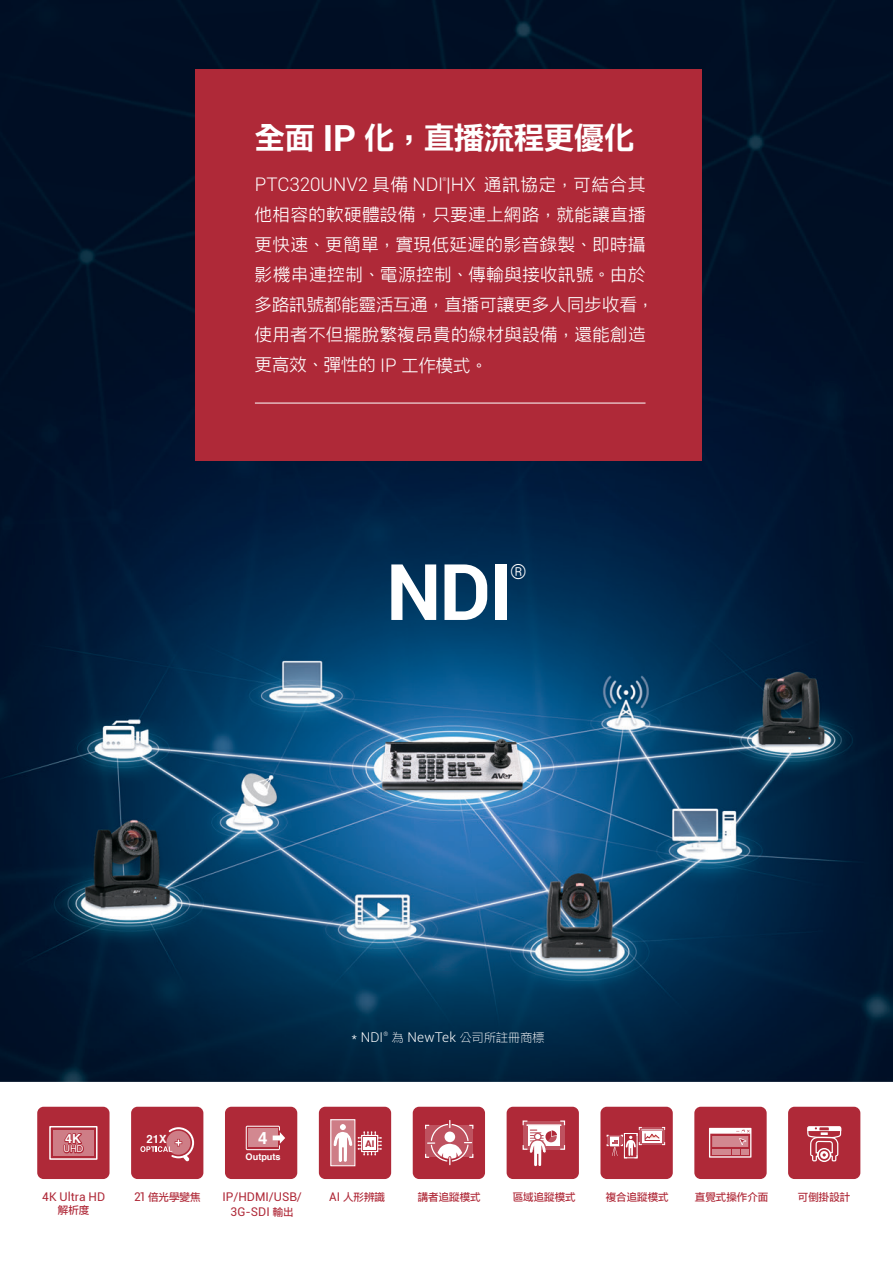
<style>
.page{position:relative;width:893px;height:1263px;background:#fff}
.page>*{position:absolute;margin:0;border:0;box-sizing:border-box;transform-origin:0 0}
.t1{font:700 78px "Roboto";color:#fff}
.t2{font:800 30px "ARUD Jing Xi Hei E1 B5 HK";color:#fff}
.t3{font:300 20.7px "Roboto";color:#fff}
.t4{font:300 18.75px "Roboto";color:#fff}
.t5{font:500 17.25px/30px "ARUD Jing Xi Hei E1 B5 HK";letter-spacing:.04em;color:#fff}
.t6{font:700 16.95px "Helvetica";color:#fff}
.t7{font:300 13.5px "Roboto";color:#fff}
.t8{font:700 12.6px "Helvetica";color:#fff}
.t9{font:12px/14.4px "Roboto";color:#af2938;text-align:center}
.t10{font:300 12px "ARUD Jing Xi Hei E1 B5 HK";letter-spacing:.01em;color:#fff}
.t11{font:700 11.25px "Helvetica";color:#fff}
.t12{font:700 10.5px "ARUD Jing Xi Hei E1 B5 HK";color:#af2938}
.t13{font:10.2px "Myriad Pro";color:#fff}
.t14{font:700 9.15px "Helvetica";color:#fff}
.t15{font:700 9.15px "Helvetica";color:#af2938}
.t16{font:300 6px "Roboto";color:#fff}
.t17{font:300 5.25px "Roboto";color:#fff}
.s1{font-family:"Roboto";font-weight:700;font-size:36px}
.s2{font-family:"ARUD Jing Xi Hei E1 B5 HK";font-weight:500;font-size:17.25px}
.s3{font-family:"Roboto";font-weight:300;font-size:18.75px}
.s4{font-family:"Roboto";font-size:13.5px}
.s5{font-family:"Roboto";font-weight:400;font-size:12px}
.s6{font-family:"ARUD Jing Xi Hei E1 B5 HK";font-weight:700;font-size:10.5px}
</style>
<div class="page">
<img style="left:0;top:0;width:893px;height:1081px">
<div style="left:195px;top:69px;width:506px;height:391px;background:#af2938"></div>
<div style="left:788px;top:1107px;width:72px;height:72px;background:#af2938;border-radius:6px"></div>
<div style="left:507px;top:1107px;width:72px;height:72px;background:#af2938;border-radius:6px"></div>
<div style="left:413px;top:1107px;width:72px;height:72px;background:#af2938;border-radius:6px"></div>
<div style="left:694px;top:1107px;width:73px;height:72px;background:#af2938;border-radius:6px"></div>
<div style="left:319px;top:1107px;width:72px;height:72px;background:#af2938;border-radius:6px"></div>
<div style="left:225px;top:1107px;width:72px;height:72px;background:#af2938;border-radius:6px"></div>
<div style="left:131px;top:1107px;width:72px;height:72px;background:#af2938;border-radius:6px"></div>
<div style="left:37px;top:1107px;width:73px;height:72px;background:#af2938;border-radius:6px"></div>
<div style="left:600px;top:1107px;width:73px;height:72px;background:#af2938;border-radius:6px"></div>
<svg style="left:709px;top:1128px;width:42px;height:29px"></svg>
<svg style="left:140px;top:1127px;width:54px;height:34px"></svg>
<svg style="left:246px;top:1126px;width:39px;height:24px"></svg>
<div style="left:331px;top:1120px;width:24px;height:46px;background:#ce7d86"></div>
<div style="left:331px;top:1119px;width:24px;height:47px;border:1px solid #fff"></div>
<svg style="left:333px;top:1124px;width:49px;height:38px"></svg>
<svg style="left:425px;top:1120px;width:49px;height:45px"></svg>
<svg style="left:606px;top:1126px;width:59px;height:33px"></svg>
<svg style="left:522px;top:1120px;width:44px;height:47px"></svg>
<svg style="left:807px;top:1126px;width:34px;height:36px"></svg>
<div style="left:49px;top:1126px;width:49px;height:34px;border:2px solid #fff"></div>
<div style="left:53px;top:1130px;width:41px;height:26px;background:#ce7d86"></div>
<svg style="left:63px;top:1133px;width:21px;height:21px"></svg>
<hr style="left:255px;top:403px;width:390px;height:1px;background:#fff">
<h2 class="t2" style="left:255px;top:120px;width:381px">全面 <span class="s1">IP</span> 化，直播流程更優化</h2>
<p class="t4" style="left:255px;top:172px;width:392px">PTC320UNV2 <span class="s2">具備</span> NDI |HX <span class="s2">通訊協定，可結合其</span></p>
<p class="t17" style="left:442px;top:175px;width:6px">®</p>
<p class="t5" style="left:255px;top:201px;width:401px">他相容的軟硬體設備，只要連上網路，就能讓直播更快速、更簡單，實現低延遲的影音錄製、即時攝影機串連控制、電源控制、傳輸與接收訊號。由於多路訊號都能靈活互通，直播可讓更多人同步收看，使用者不但擺脫繁複昂貴的線材與設備，還能創造更高效、彈性的 <span class="s3">IP</span> 工作模式。</p>
<h1 class="t1" style="left:386px;top:537px;width:127px">NDI</h1>
<p class="t3" style="left:510px;top:557px;width:18px">®</p>
<p class="t7" style="left:351px;top:1028px;width:33px">* NDI</p>
<p class="t16" style="left:383px;top:1029px;width:6px">®</p>
<p class="t10" style="left:392px;top:1031px;width:154px">為 <span class="s4">NewTek</span> 公司所註冊商標</p>
<p class="t6" style="left:258px;top:1124px;width:11px">4</p>
<p class="t15" style="left:365px;top:1136px;width:11px">AI</p>
<p class="t8" style="left:65px;top:1128px;width:18px">4K</p>
<p class="t13" style="left:63px;top:1143px;width:21px">UHD</p>
<p class="t9" style="left:42px;top:1189px;width:64px">4K Ultra HD</p>
<p class="t12" style="left:418px;top:1191px;width:64px">講者追蹤模式</p>
<p class="t12" style="left:513px;top:1191px;width:64px">區域追蹤模式</p>
<p class="t12" style="left:695px;top:1191px;width:75px">直覺式操作介面</p>
<p class="t12" style="left:798px;top:1191px;width:54px">可倒掛設計</p>
<p class="t12" style="left:58px;top:1204px;width:33px">解析度</p>
<p class="t11" style="left:146px;top:1130px;width:22px">21X</p>
<p class="t14" style="left:246px;top:1149px;width:37px">Outputs</p>
<p class="t12" style="left:134px;top:1191px;width:68px"><span class="s5">21</span> 倍光學變焦</p>
<p class="t9" style="left:222px;top:1189px;width:81px">IP/HDMI/USB/<br>3G-SDI <span class="s6">輸出</span></p>
<p class="t12" style="left:329px;top:1191px;width:57px"><span class="s5">AI</span> 人形辨識</p>
<p class="t12" style="left:606px;top:1191px;width:64px">複合追蹤模式</p>
</div>
